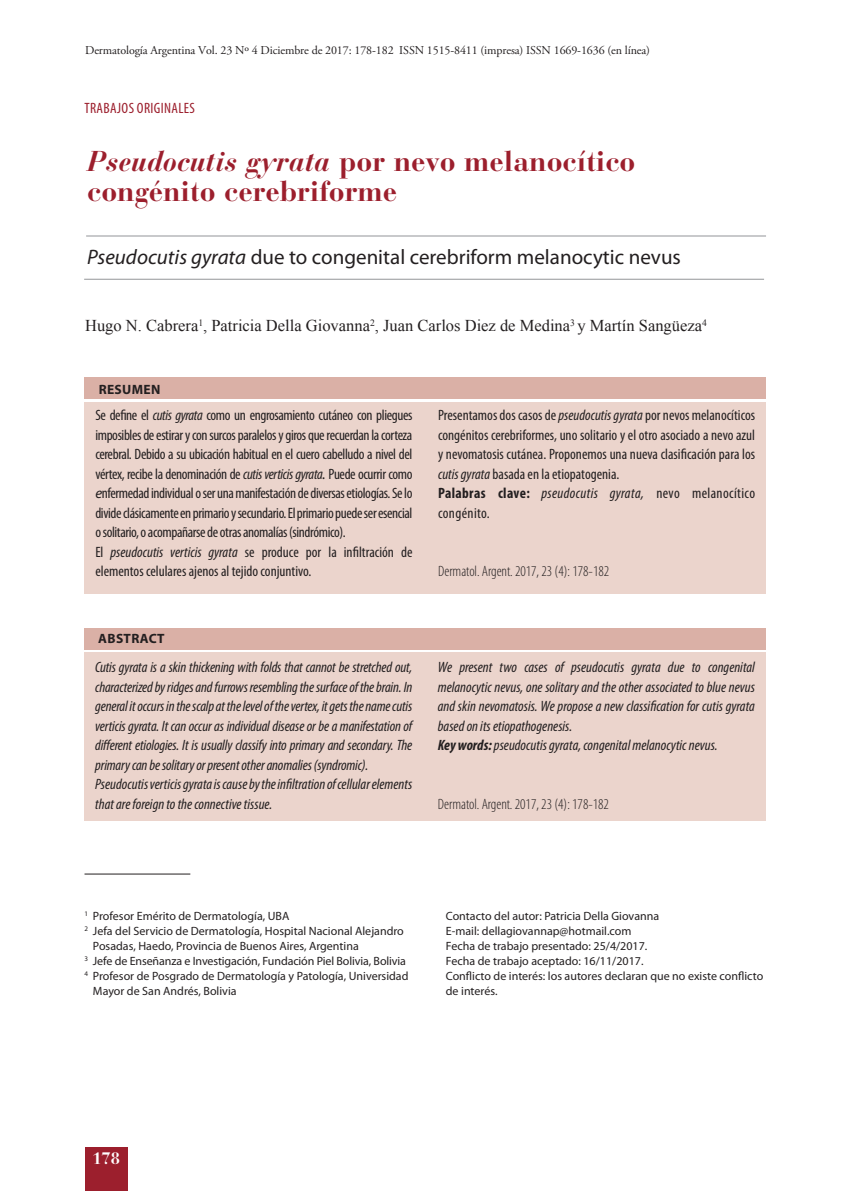
<style>
.page{position:relative;width:851px;height:1191px;background:#fff}
.page>*{position:absolute;margin:0;border:0;box-sizing:border-box;transform-origin:0 0}
.t1{font:700 28.5px/30px "Bauer Bodoni Std";color:#9c1f2d}
.t2{font:21px "Myriad Pro";color:#231f20}
.t3{font:16.5px "Times New Roman";color:#231f20}
.t4{font:700 16.5px "Bauer Bodoni Std";color:#fff}
.t5{font:italic condensed 15px/19.5px "Myriad Pro";letter-spacing:-.01em;color:#231f20}
.t6{font:condensed 15px/19.5px "Myriad Pro";letter-spacing:-.025em;color:#231f20}
.t7{font:condensed 15px/19.5px "Myriad Pro";color:#231f20}
.t8{font:300 condensed 15px "Myriad Pro";color:#231f20}
.t9{font:condensed 15px "Myriad Pro";letter-spacing:.025em;color:#9c1f2d}
.t10{font:700 13.5px "Myriad Pro";letter-spacing:.025em;color:#231f20}
.t11{font:12px/15px "Myriad Pro";color:#231f20}
.t12{font:12px "Adobe Garamond Pro";letter-spacing:-.01em;color:#231f20}
.s1{font-style:italic}
.s2{font-style:italic;font-stretch:normal}
.s3{font-weight:700}
</style>
<div class="page">
<div style="left:85px;top:1146px;width:43px;height:45px;background:#9c1f2d"></div>
<div style="left:84px;top:652px;width:681px;height:169px;background:#ebd4cc"></div>
<div style="left:84px;top:628px;width:681px;height:21px;background:#dab0a6"></div>
<div style="left:85px;top:403px;width:680px;height:191px;background:#ebd4cc"></div>
<div style="left:85px;top:378px;width:680px;height:21px;background:#dab0a6"></div>
<hr style="left:84px;top:873px;width:106px;height:1px;background:#231f20">
<hr style="left:84px;top:279px;width:680px;height:1px;background:#939598">
<hr style="left:86px;top:236px;width:679px;height:1px;background:#939598">
<p class="t12" style="left:85px;top:43px;width:566px">Dermatología Argentina Vol. 23 Nº 4 Diciembre de 2017: 178-182 ISSN 1515-8411 (impresa) ISSN 1669-1636 (en línea)</p>
<p class="t9" style="left:84px;top:98px;width:112px">TRABAJOS ORIGINALES</p>
<h1 class="t1" style="left:87px;top:146px;width:549px"><span class="s1">Pseudocutis gyrata</span> por nevo melanocítico congénito cerebriforme</h1>
<h2 class="t2" style="left:87px;top:244px;width:595px"><span class="s1">Pseudocutis gyrata</span> due to congenital cerebriform melanocytic nevus</h2>
<p class="t3" style="left:85px;top:315px;width:623px">Hugo N. Cabrera<sup>1</sup>, Patricia Della Giovanna<sup>2</sup>, Juan Carlos Diez de Medina<sup>3</sup> y Martín Sangüeza<sup>4</sup></p>
<p class="t10" style="left:99px;top:380px;width:63px">RESUMEN</p>
<p class="t6" style="left:95px;top:405px;width:318px">Se define el <span class="s1">cutis gyrata</span> como un engrosamiento cutáneo con pliegues imposibles de estirar y con surcos paralelos y giros que recuerdan la corteza cerebral. Debido a su ubicación habitual en el cuero cabelludo a nivel del vértex, recibe la denominación de <span class="s1">cutis verticis gyrata</span><span class="s2">.</span> Puede ocurrir como <span class="s2">e</span>nfermedad individual o ser una manifestación de diversas etiologías. Se lo divide clásicamente en primario y secundario. El primario puede ser esencial o solitario, o acompañarse de otras anomalías (sindrómico).<br>El <span class="s1">pseudocutis verticis gyrata</span> se produce por la infiltración de elementos celulares ajenos al tejido conjuntivo.</p>
<p class="t7" style="left:438px;top:405px;width:318px">Presentamos dos casos de <span class="s1">pseudocutis gyrata</span> por nevos melanocíticos congénitos cerebriformes, uno solitario y el otro asociado a nevo azul y nevomatosis cutánea. Proponemos una nueva clasificación para los <span class="s1">cutis gyrata</span> basada en la etiopatogenia.<br><span class="s3">Palabras clave:</span> <span class="s1">pseudocutis gyrata,</span> nevo melanocítico congénito.</p>
<p class="t8" style="left:438px;top:563px;width:173px">Dermatol. Argent. 2017, 23 (4): 178-182</p>
<p class="t10" style="left:98px;top:630px;width:68px">ABSTRACT</p>
<p class="t5" style="left:95px;top:657px;width:319px">Cutis gyrata is a skin thickening with folds that cannot be stretched out, characterized by ridges and furrows resembling the surface of the brain. In general it occurs in the scalp at the level of the vertex, it gets the name cutis verticis gyrata. It can occur as individual disease or be a manifestation of different etiologies. It is usually classify into primary and secondary. The primary can be solitary or present other anomalies (syndromic).<br>Pseudocutis verticis gyrata is cause by the infiltration of cellular elements that are foreign to the connective tissue.</p>
<p class="t5" style="left:438px;top:657px;width:318px">We present two cases of pseudocutis gyrata due to congenital melanocytic nevus, one solitary and the other associated to blue nevus and skin nevomatosis. We propose a new classification for cutis gyrata based on its etiopathogenesis.<br><span class="s3">Key words:</span> pseudocutis gyrata, congenital melanocytic nevus.</p>
<p class="t8" style="left:438px;top:796px;width:173px">Dermatol. Argent. 2017, 23 (4): 178-182</p>
<p class="t11" style="left:84px;top:908px;width:206px"><sup>1</sup> Profesor Emérito de Dermatología, UBA</p>
<p class="t11" style="left:84px;top:923px;width:321px"><sup>2</sup> Jefa del Servicio de Dermatología, Hospital Nacional Alejandro</p>
<p class="t11" style="left:93px;top:938px;width:267px">Posadas, Haedo, Provincia de Buenos Aires, Argentina</p>
<p class="t11" style="left:84px;top:953px;width:323px"><sup>3</sup> Jefe de Enseñanza e Investigación, Fundación Piel Bolivia, Bolivia</p>
<p class="t11" style="left:84px;top:968px;width:325px"><sup>4</sup> Profesor de Posgrado de Dermatología y Patología, Universidad</p>
<p class="t11" style="left:93px;top:983px;width:145px">Mayor de San Andrés, Bolivia</p>
<p class="t11" style="left:446px;top:908px;width:319px">Contacto del autor: Patricia Della Giovanna<br>E-mail: dellagiovannap@hotmail.com<br>Fecha de trabajo presentado: 25/4/2017.<br>Fecha de trabajo aceptado: 16/11/2017.<br>Conflicto de interés: los autores declaran que no existe conflicto de interés.</p>
<p class="t4" style="left:92px;top:1148px;width:29px">178</p>
</div>
